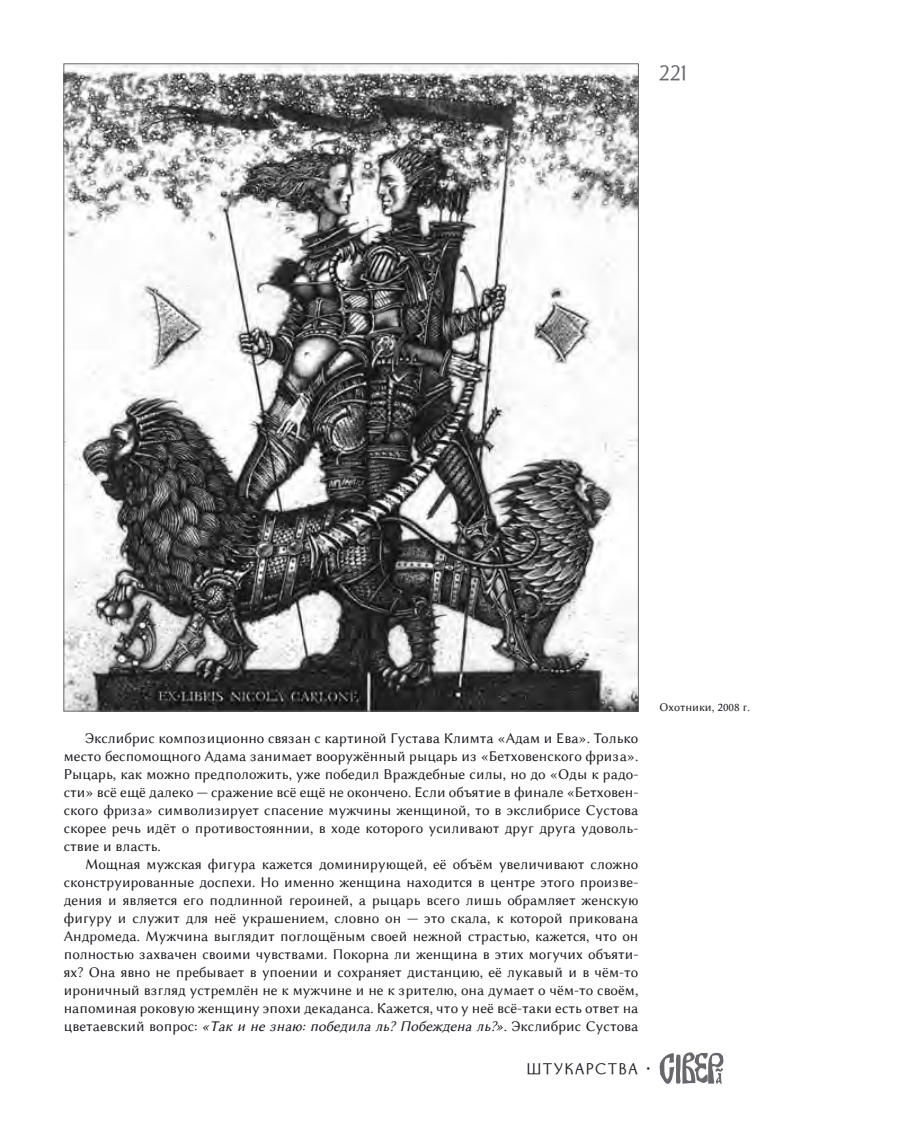
<style>
.page{position:relative;width:915px;height:1127px;background:#fff}
.page>*{position:absolute;margin:0;border:0;box-sizing:border-box;transform-origin:0 0}
.t1{font:21px "Statut";color:#68676c}
.TEXT{font:15px/18px "Lin Biolinum";color:#1b1c20;text-align:justify}
.t2{font:15px "Statut";letter-spacing:.15em;color:#1b1c20}
._03_Pictures_podp{font:12px "Lin Biolinum";color:#1b1c20}
.s1{font-family:"Lin Biolinum I"}
</style>
<div class="page">
<svg style="left:659px;top:1052px;width:64px;height:32px"></svg>
<img style="left:65px;top:65px;width:571px;height:644px">
<h1 class="t1" style="left:659px;top:60px;width:28px">221</h1>
<p class="TEXT" style="left:64px;top:730px;width:576px;text-indent:21px">Экслибрис композиционно связан с картиной Густава Климта «Адам и Ева». Только место беспомощного Адама занимает вооружённый рыцарь из «Бетховенского фриза».<br>Рыцарь, как можно предположить, уже победил Враждебные силы, но до «Оды к радо&shy;сти» всё ещё далеко — сражение всё ещё не окончено. Если объятие в финале «Бетховен&shy;ского фриза» символизирует спасение мужчины женщиной, то в экслибрисе Сустова скорее речь идёт о противостояннии, в ходе которого усиливают друг друга удоволь&shy;ствие и власть.</p>
<p class="TEXT" style="left:64px;top:856px;width:576px;text-indent:21px">Мощная мужская фигура кажется доминирующей, её объём увеличивают сложно сконструированные доспехи. Но именно женщина находится в центре этого произве&shy;дения и является его подлинной героиней, а рыцарь всего лишь обрамляет женскую фигуру и служит для неё украшением, словно он — это скала, к которой прикована Андромеда. Мужчина выглядит поглощёным своей нежной страстью, кажется, что он полностью захвачен своими чувствами. Покорна ли женщина в этих могучих объяти&shy;ях? Она явно не пребывает в упоении и сохраняет дистанцию, её лукавый и в чём-то ироничный взгляд устремлён не к мужчине и не к зрителю, она думает о чём-то своём, напоминая роковую женщину эпохи декаданса. Кажется, что у неё всё-таки есть ответ на цветаевский вопрос: <span class="s1">«Так и не знаю: победила ль? Побеждена ль?»</span>. Экслибрис Сустова</p>
<p class="_03_Pictures_podp" style="left:659px;top:701px;width:92px">Охотники, 2008 г.</p>
<p class="t2" style="left:527px;top:1060px;width:124px">ШТУКАРСТВА •</p>
</div>
